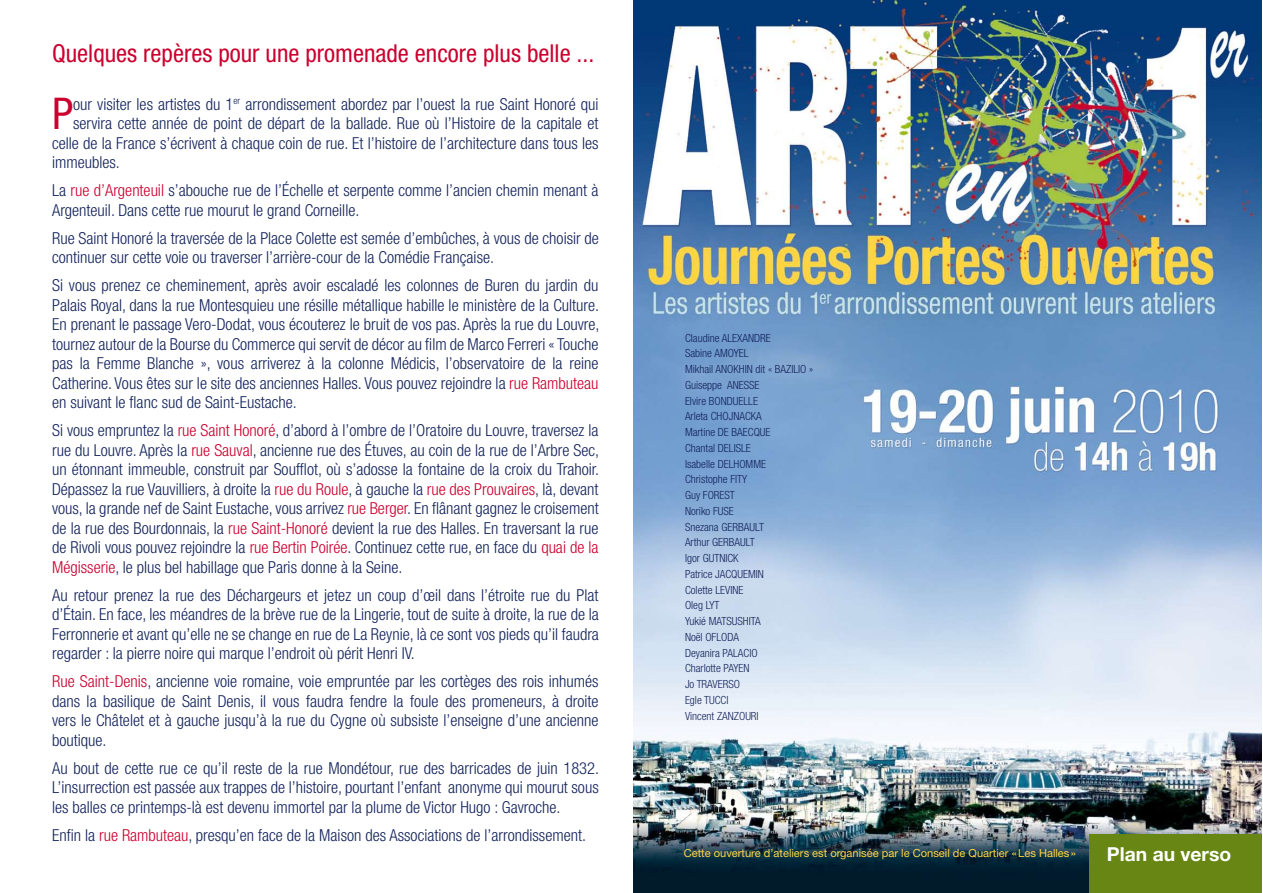
<style>
.page{position:relative;width:1263px;height:893px;background:#fff}
.page>*{position:absolute;margin:0;border:0;box-sizing:border-box;transform-origin:0 0}
.t1{font:condensed 43.8px "Helvetica Neue";color:#cb002e}
.t2{font:condensed 24.75px "Helvetica Neue";color:#cb002e}
.t3{font:700 19.35px "Helvetica Neue";color:#fff}
.t4{font:300 condensed 16.5px/19.5px "Helvetica Neue";color:#13235b;text-align:justify}
.t5{font:300 condensed 11.25px/15.8px "Helvetica Neue";color:#13235b}
.t6{font:11.1px "Helvetica Neue";color:#ffd544}
.s1{color:#cb002e}
</style>
<div class="page">
<img style="left:634px;top:0;width:628px;height:893px">
<div style="left:1089px;top:835px;width:173px;height:58px;background:#678613"></div>
<h2 class="t2" style="left:52px;top:39px;width:544px">Quelques repères pour une promenade encore plus belle ...</h2>
<h1 class="t1" style="left:52px;top:88px;width:23px">P</h1>
<p class="t4" style="left:73px;top:94px;width:527px">our visiter les artistes du 1<sup>er</sup> arrondissement abordez par l’ouest la rue Saint Honoré qui</p>
<p class="t4" style="left:73px;top:113px;width:527px">servira cette année de point de départ de la ballade. Rue où l’Histoire de la capitale et</p>
<p class="t4" style="left:52px;top:133px;width:548px">celle de la France s’écrivent à chaque coin de rue. Et l’histoire de l’architecture dans tous les</p>
<p class="t4" style="left:52px;top:152px;width:69px">immeubles.</p>
<p class="t4" style="left:52px;top:180px;width:548px">La <span class="s1">rue d’Argenteuil</span> s’abouche rue de l’Échelle et serpente comme l’ancien chemin menant à<br>Argenteuil. Dans cette rue mourut le grand Corneille.</p>
<p class="t4" style="left:52px;top:228px;width:548px">Rue Saint Honoré la traversée de la Place Colette est semée d’embûches, à vous de choisir de continuer sur cette voie ou traverser l’arrière-cour de la Comédie Française.</p>
<p class="t4" style="left:52px;top:275px;width:549px">Si vous prenez ce cheminement, après avoir escaladé les colonnes de Buren du jardin du Palais Royal, dans la rue Montesquieu une résille métallique habille le ministère de la Culture.<br>En prenant le passage Vero-Dodat, vous écouterez le bruit de vos pas. Après la rue du Louvre, tournez autour de la Bourse du Commerce qui servit de décor au film de Marco Ferreri « Touche pas la Femme Blanche », vous arriverez à la colonne Médicis, l’observatoire de la reine Catherine. Vous êtes sur le site des anciennes Halles. Vous pouvez rejoindre la <span class="s1">rue Rambuteau </span>en suivant le flanc sud de Saint-Eustache.</p>
<p class="t4" style="left:52px;top:420px;width:548px">Si vous empruntez la <span class="s1">rue Saint Honoré</span>, d’abord à l’ombre de l’Oratoire du Louvre, traversez la rue du Louvre. Après la <span class="s1">rue Sauval</span>, ancienne rue des Étuves, au coin de la rue de l’Arbre Sec, un étonnant immeuble, construit par Soufflot, où s’adosse la fontaine de la croix du Trahoir.<br>Dépassez la rue Vauvilliers, à droite la <span class="s1">rue du Roule</span>, à gauche la <span class="s1">rue des Prouvaires</span>, là, devant vous, la grande nef de Saint Eustache, vous arrivez <span class="s1">rue Berger</span>. En flânant gagnez le croisement de la rue des Bourdonnais, la <span class="s1">rue Saint-Honoré</span> devient la rue des Halles. En traversant la rue de Rivoli vous pouvez rejoindre la <span class="s1">rue Bertin Poirée</span>. Continuez cette rue, en face du <span class="s1">quai de la Mégisserie</span>, le plus bel habillage que Paris donne à la Seine.</p>
<p class="t4" style="left:52px;top:585px;width:548px">Au retour prenez la rue des Déchargeurs et jetez un coup d’œil dans l’étroite rue du Plat d’Étain. En face, les méandres de la brève rue de la Lingerie, tout de suite à droite, la rue de la Ferronnerie et avant qu’elle ne se change en rue de La Reynie, là ce sont vos pieds qu’il faudra regarder : la pierre noire qui marque l’endroit où périt Henri IV.</p>
<p class="t4" style="left:52px;top:671px;width:548px"><span class="s1">Rue Saint-Denis</span>, ancienne voie romaine, voie empruntée par les cortèges des rois inhumés dans la basilique de Saint Denis, il vous faudra fendre la foule des promeneurs, à droite vers le Châtelet et à gauche jusqu’à la rue du Cygne où subsiste l’enseigne d’une ancienne boutique.</p>
<p class="t4" style="left:52px;top:758px;width:548px">Au bout de cette rue ce qu’il reste de la rue Mondétour, rue des barricades de juin 1832.<br>L’insurrection est passée aux trappes de l’histoire, pourtant l’enfant anonyme qui mourut sous les balles ce printemps-là est devenu immortel par la plume de Victor Hugo : Gavroche.</p>
<p class="t4" style="left:52px;top:825px;width:535px">Enfin la <span class="s1">rue Rambuteau</span>, presqu’en face de la Maison des Associations de l’arrondissement.</p>
<p class="t5" style="left:685px;top:330px;width:130px">Claudine ALEXANDRE<br>Sabine AMOYEL<br>Mikhail ANOKHIN dit « BAZILIO »<br>Guiseppe ANESSE<br>Elvire BONDUELLE<br>Arleta CHOJNACKA<br>Martine DE BAECQUE<br>Chantal DELISLE<br>Isabelle DELHOMME<br>Christophe FITY<br>Guy FOREST<br>Noriko FUSE<br>Snezana GERBAULT<br>Arthur GERBAULT<br>Igor GUTNICK<br>Patrice JACQUEMIN<br>Colette LEVINE<br>Oleg LYT<br>Yukié MATSUSHITA<br>Noël OFLODA<br>Deyanira PALACIO<br>Charlotte PAYEN<br>Jo TRAVERSO<br>Egle TUCCI<br>Vincent ZANZOURI</p>
<p class="t6" style="left:684px;top:846px;width:394px">Cette ouverture d’ateliers est organisée par le Conseil de Quartier «Les Halles»</p>
<p class="t3" style="left:1107px;top:842px;width:126px">Plan au verso</p>
</div>
